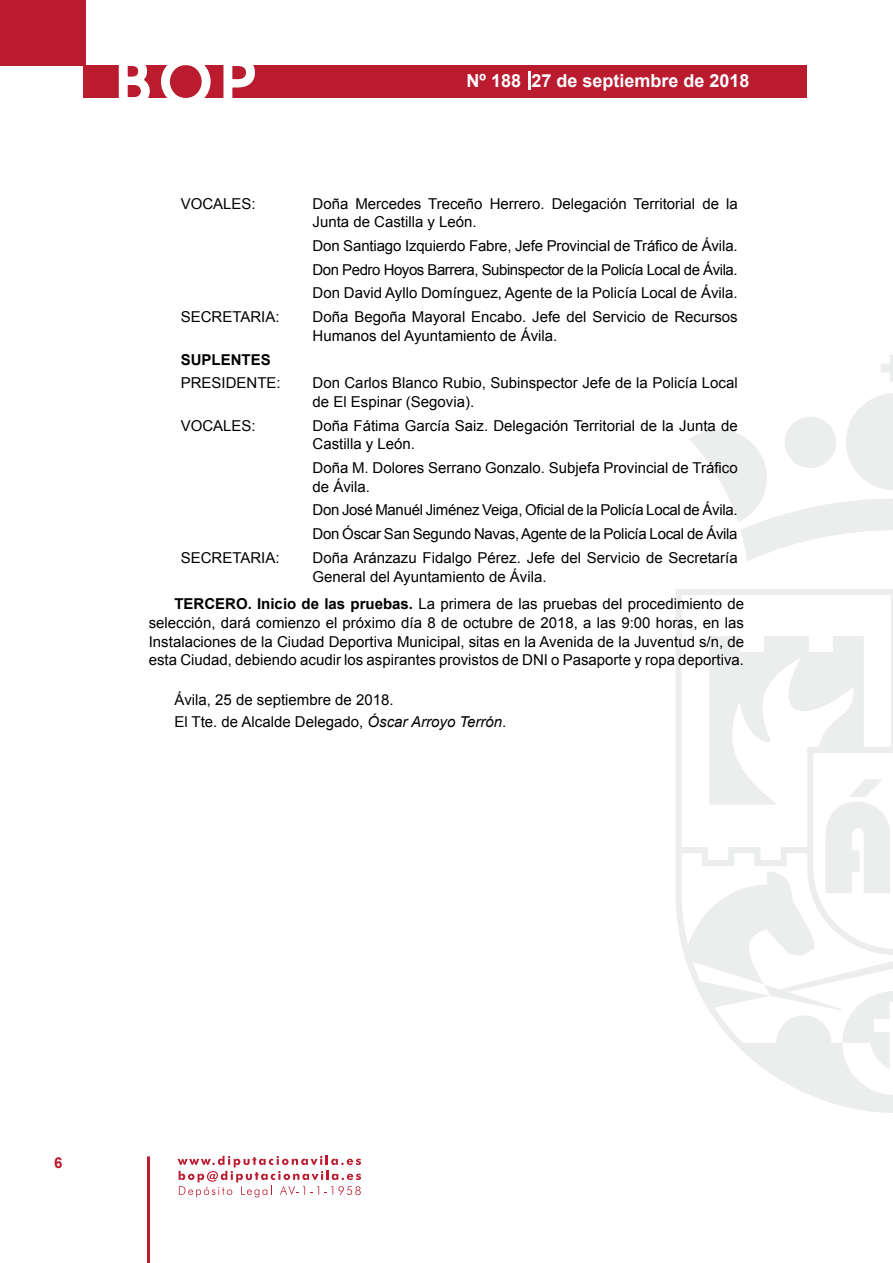
<style>
.page{position:relative;width:893px;height:1263px;background:#fff}
.page>*{position:absolute;margin:0;border:0;box-sizing:border-box;transform-origin:0 0}
.t1{font:500 61.5px "Avant Garde";color:#fff}
.t2{font:700 18px "Arial";color:#fff}
.t3{font:15px/18.8px "Arial";color:#000}
.t4{font:15px/23.7px "Arial";letter-spacing:-.02em;color:#000}
.t5{font:700 15px "Arial";color:#000}
.t6{font:700 15px "Arial";color:#ba1b2f}
.s1{font-weight:700}
.s2{font-style:italic}
</style>
<div class="page">
<svg style="left:178px;top:1156px;width:183px;height:41px"></svg>
<hr style="left:147px;top:1156px;width:3px;height:107px;background:#ba1b2f">
<div style="left:0;top:0;width:85px;height:66px;background:#ba1b2f"></div>
<div style="left:84px;top:65px;width:723px;height:33px;background:#ba1b2f"></div>
<svg style="left:118px;top:65px;width:32px;height:33px"></svg>
<svg style="left:161px;top:65px;width:50px;height:33px"></svg>
<svg style="left:223px;top:65px;width:32px;height:33px"></svg>
<svg style="left:529px;top:71px;width:2px;height:19px"></svg>
<svg style="left:881px;top:355px;width:12px;height:27px"></svg>
<svg style="left:690px;top:393px;width:203px;height:168px"></svg>
<svg style="left:676px;top:589px;width:217px;height:524px"></svg>
<svg style="left:764px;top:984px;width:129px;height:86px"></svg>
<svg style="left:825px;top:779px;width:66px;height:114px"></svg>
<h1 class="t1" style="left:115px;top:44px;width:141px">BOP</h1>
<p class="t2" style="left:467px;top:69px;width:284px">Nº 188 27 de septiembre de 2018</p>
<p class="t3" style="left:181px;top:194px;width:77px">VOCALES:</p>
<p class="t3" style="left:313px;top:194px;width:427px">Doña Mercedes Treceño Herrero. Delegación Territorial de la<br>Junta de Castilla y León.</p>
<p class="t3" style="left:313px;top:234px;width:427px;line-height:23.7px;text-align:justify">Don Santiago Izquierdo Fabre, Jefe Provincial de Tráfico de Ávila.<br>Don Pedro Hoyos Barrera, Subinspector de la Policía Local de Ávila.<br>Don David Ayllo Domínguez, Agente de la Policía Local de Ávila.</p>
<p class="t3" style="left:181px;top:308px;width:100px">SECRETARIA:</p>
<p class="t3" style="left:313px;top:308px;width:427px">Doña Begoña Mayoral Encabo. Jefe del Servicio de Recursos<br>Humanos del Ayuntamiento de Ávila.</p>
<p class="t5" style="left:181px;top:349px;width:92px">SUPLENTES</p>
<p class="t3" style="left:181px;top:374px;width:102px">PRESIDENTE:</p>
<p class="t3" style="left:313px;top:374px;width:427px">Don Carlos Blanco Rubio, Subinspector Jefe de la Policía Local de El Espinar (Segovia).</p>
<p class="t3" style="left:181px;top:416px;width:77px">VOCALES:</p>
<p class="t3" style="left:313px;top:416px;width:427px">Doña Fátima García Saiz. Delegación Territorial de la Junta de<br>Castilla y León.</p>
<p class="t3" style="left:313px;top:459px;width:427px">Doña M. Dolores Serrano Gonzalo. Subjefa Provincial de Tráfico de Ávila.</p>
<p class="t4" style="left:313px;top:498px;width:427px">Don José Manuél Jiménez Veiga, Oficial de la Policía Local de Ávila.<br>Don Óscar San Segundo Navas, Agente de la Policía Local de Ávila</p>
<p class="t3" style="left:181px;top:548px;width:100px">SECRETARIA:</p>
<p class="t3" style="left:313px;top:548px;width:427px">Doña Aránzazu Fidalgo Pérez. Jefe del Servicio de Secretaría<br>General del Ayuntamiento de Ávila.</p>
<p class="t3" style="left:149px;top:595px;width:597px;text-align:justify;text-indent:26px"><span class="s1">TERCERO. Inicio de las pruebas.</span> La primera de las pruebas del procedimiento de selección, dará comienzo el próximo día 8 de octubre de 2018, a las 9:00 horas, en las Instalaciones de la Ciudad Deportiva Municipal, sitas en la Avenida de la Juventud s/n, de esta Ciudad, debiendo acudir los aspirantes provistos de DNI o Pasaporte y ropa deportiva.</p>
<p class="t3" style="left:174px;top:688px;width:334px;line-height:22.2px">Ávila, 25 de septiembre de 2018.<br>El Tte. de Alcalde Delegado, <span class="s2">Óscar Arroyo Terrón</span>.</p>
<p class="t6" style="left:54px;top:1153px;width:10px">6</p>
</div>
